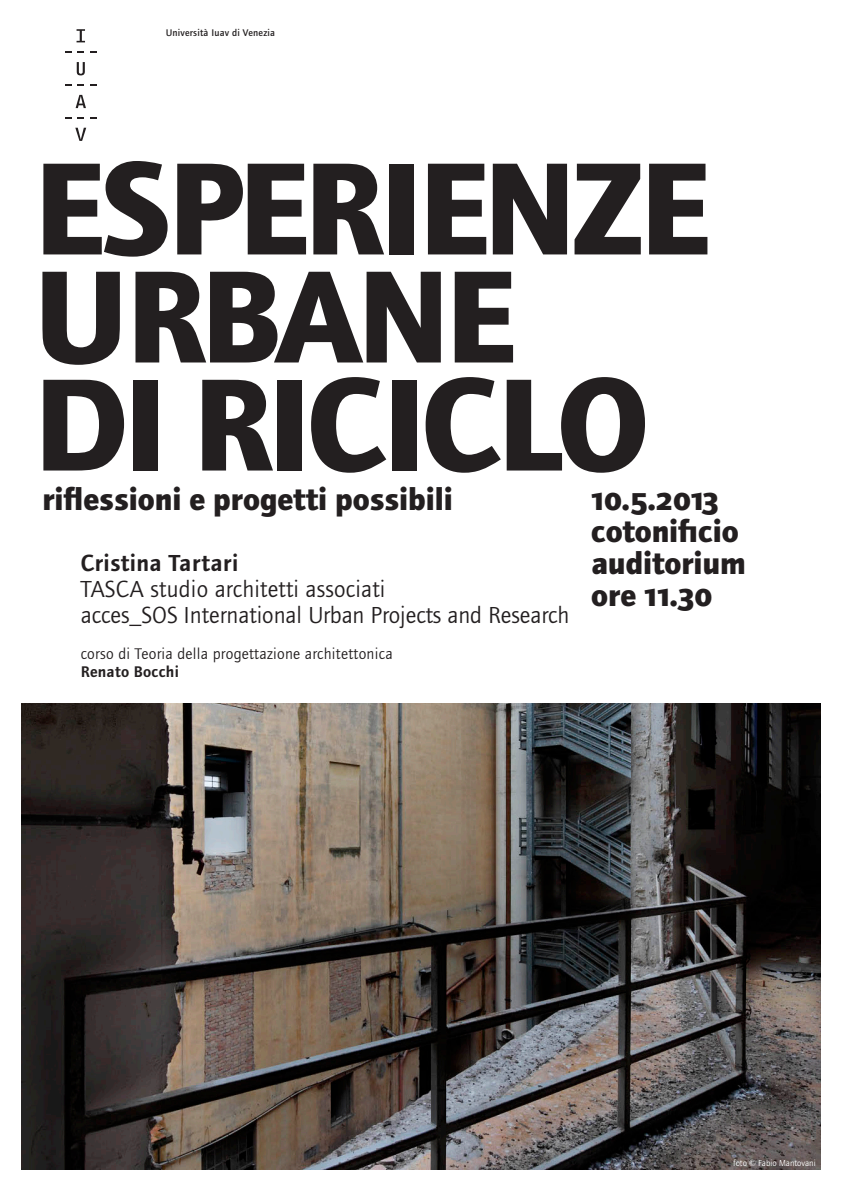
<style>
.page{position:relative;width:842px;height:1191px;background:#fff}
.page>*{position:absolute;margin:0;border:0;box-sizing:border-box;transform-origin:0 0}
.TITOLO{font:700 136px/108px "Foundry Journal";letter-spacing:-.03em;color:#231f20}
.SOTTOTITOLO___INFO{font:700 32px "Foundry Journal";color:#231f20}
.SOTTOTITOLO___INFO-2{font:700 32px "Foundry Journal SC";color:#231f20}
.TESTO_piccolo{font:24px "Foundry Journal";color:#231f20}
.TESTO_piccolo-2{font:600 24px "Foundry Journal";letter-spacing:.02em;color:#231f20}
.TESTO_piccolo-3{font:16px "Foundry Journal";letter-spacing:.02em;color:#231f20}
.TESTO_piccolo-4{font:600 16px "Foundry Journal";letter-spacing:.02em;color:#231f20}
.INTESTAZIONE_iuav{font:500 10px "Foundry Journal";letter-spacing:.02em;color:#231f20}
.t1{font:9px "Foundry Journal";color:#fff}
.s1{font-family:"Foundry Journal"}
.s2{font-family:"Times"}
</style>
<div class="page">
<svg style="left:77px;top:29px;width:8px;height:13px"></svg>
<svg style="left:65px;top:51px;width:7px;height:2px"></svg>
<svg style="left:78px;top:51px;width:6px;height:2px"></svg>
<svg style="left:90px;top:51px;width:6px;height:2px"></svg>
<svg style="left:77px;top:62px;width:8px;height:13px"></svg>
<svg style="left:65px;top:84px;width:7px;height:2px"></svg>
<svg style="left:78px;top:84px;width:6px;height:2px"></svg>
<svg style="left:90px;top:84px;width:6px;height:2px"></svg>
<svg style="left:76px;top:95px;width:10px;height:13px"></svg>
<svg style="left:65px;top:117px;width:7px;height:2px"></svg>
<svg style="left:78px;top:117px;width:6px;height:2px"></svg>
<svg style="left:90px;top:117px;width:6px;height:2px"></svg>
<svg style="left:75px;top:128px;width:11px;height:13px"></svg>
<img style="left:21px;top:703px;width:799px;height:466px">
<p class="INTESTAZIONE_iuav" style="left:166px;top:27px;width:111px">Università Iuav di Venezia</p>
<p class="TITOLO" style="left:34px;top:155px;width:677px">ESPERIENZE<br>URBANE</p>
<p class="TITOLO" style="left:34px;top:371px;width:616px">DI RICICLO</p>
<p class="SOTTOTITOLO___INFO" style="left:43px;top:481px;width:412px">riflessioni e progetti possibili</p>
<p class="TESTO_piccolo-2" style="left:81px;top:549px;width:159px">Cristina Tartari</p>
<p class="TESTO_piccolo" style="left:81px;top:576px;width:306px">TASCA studio architetti associati</p>
<p class="TESTO_piccolo" style="left:81px;top:602px;width:490px">acces_SOS International Urban Projects and Research</p>
<p class="TESTO_piccolo-3" style="left:81px;top:645px;width:313px">corso di Teoria della progettazione architettonica</p>
<p class="TESTO_piccolo-4" style="left:81px;top:662px;width:100px">Renato Bocchi</p>
<p class="SOTTOTITOLO___INFO-2" style="left:591px;top:481px;width:129px">10.5.2013</p>
<p class="SOTTOTITOLO___INFO" style="left:591px;top:513px;width:149px">cotonificio</p>
<p class="SOTTOTITOLO___INFO" style="left:591px;top:545px;width:156px">auditorium</p>
<p class="SOTTOTITOLO___INFO-2" style="left:591px;top:577px;width:123px"><span class="s1">ore</span> 11.30</p>
<p class="t1" style="left:733px;top:1158px;width:84px">foto <span class="s2">©</span> Fabio Mantovani</p>
</div>
